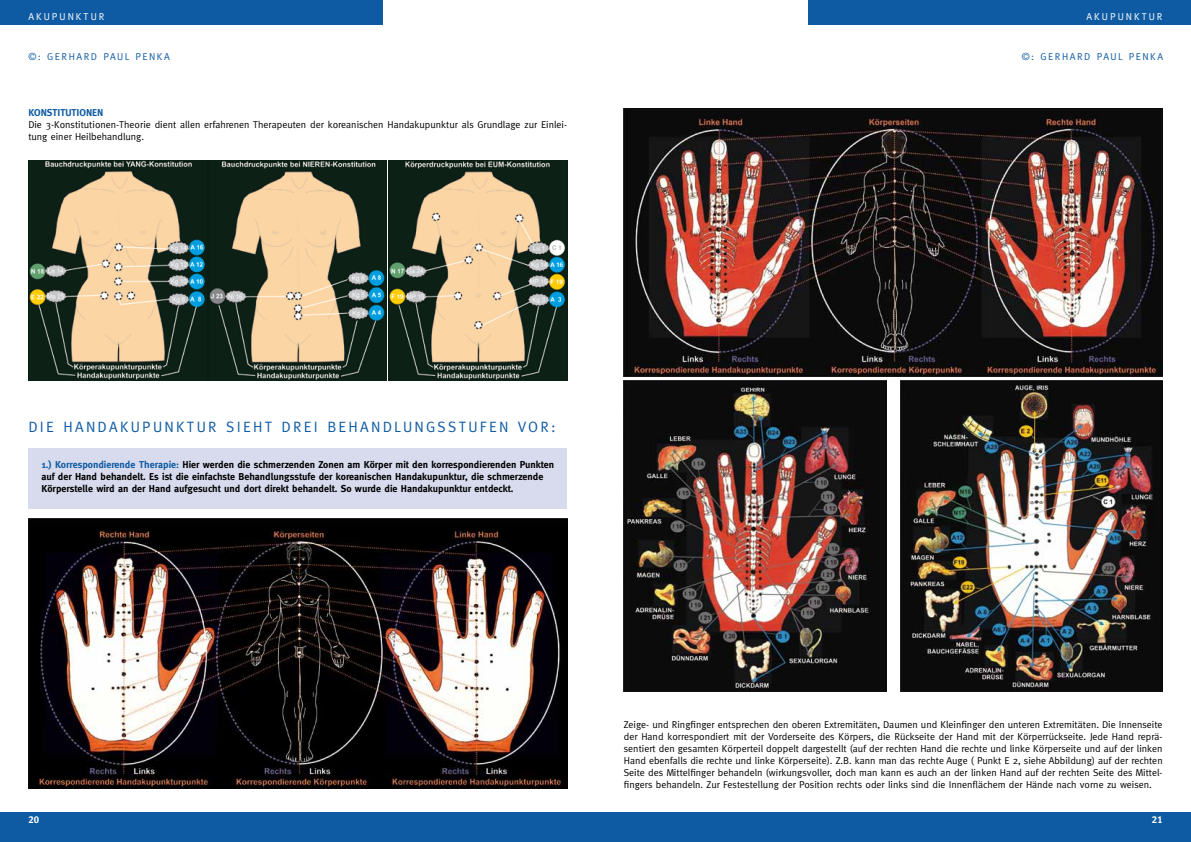
<style>
.page{position:relative;width:1191px;height:842px;background:#fff}
.page>*{position:absolute;margin:0;border:0;box-sizing:border-box;transform-origin:0 0}
.t1{font:15px "Meta";color:#0f5ba3}
.t2{font:10px/12px "Meta";color:#000}
.t3{font:700 10px/12px "Meta";color:#000}
.t4{font:10px "Meta";letter-spacing:.14em;color:#0f5ba3}
.t5{font:10px "Meta";letter-spacing:.2em;color:#fff}
.t6{font:700 10px "Meta";color:#0f5ba3}
.t7{font:10px "Meta Bold Caps";color:#fff}
.s1{color:#0f5ba3}
</style>
<div class="page">
<div style="left:28px;top:448px;width:539px;height:60px;background:#d7dbed"></div>
<img style="left:28px;top:518px;width:539px;height:270px">
<div style="left:808px;top:0;width:383px;height:25px;background:#0f5ba3"></div>
<div style="left:0;top:0;width:383px;height:25px;background:#0f5ba3"></div>
<img style="left:209px;top:160px;width:358px;height:220px">
<img style="left:28px;top:160px;width:179px;height:220px">
<img style="left:624px;top:108px;width:538px;height:268px">
<img style="left:624px;top:380px;width:262px;height:311px">
<img style="left:900px;top:380px;width:262px;height:311px">
<div style="left:0;top:812px;width:595px;height:30px;background:#0f5ba3"></div>
<div style="left:595px;top:812px;width:596px;height:30px;background:#0f5ba3"></div>
<p class="t5" style="left:28px;top:11px;width:78px">AKUPUNKTUR</p>
<p class="t5" style="left:1086px;top:11px;width:78px">AKUPUNKTUR</p>
<p class="t4" style="left:28px;top:51px;width:35px">©: Gerhard</p>
<p class="t4" style="left:103px;top:51px;width:14px">Paul</p>
<p class="t4" style="left:135px;top:51px;width:15px">Penka</p>
<p class="t4" style="left:1021px;top:51px;width:35px">©: Gerhard</p>
<p class="t4" style="left:1096px;top:51px;width:14px">Paul</p>
<p class="t4" style="left:1128px;top:51px;width:15px">Penka</p>
<p class="t6" style="left:28px;top:107px;width:77px">KONSTITUTIONEN</p>
<p class="t2" style="left:28px;top:118px;width:540px">Die 3-Konstitutionen-Theorie dient allen erfahrenen Therapeuten der koreanischen Handakupunktur als Grundlage zur Einlei&shy;tung einer Heilbehandlung.</p>
<h1 class="t1" style="left:28px;top:418px;width:59px">Die Handakupunktur</h1>
<h1 class="t1" style="left:226px;top:418px;width:11px">sieht</h1>
<h1 class="t1" style="left:281px;top:418px;width:10px">drei</h1>
<h1 class="t1" style="left:327px;top:418px;width:23px">Behandlungsstufen</h1>
<h1 class="t1" style="left:518px;top:418px;width:12px">vor</h1>
<h1 class="t1" style="left:551px;top:418px;width:6px">:</h1>
<p class="t3" style="left:41px;top:458px;width:514px"><span class="s1">1.) Korrespondierende Therapie:</span> Hier werden die schmerzenden Zonen am Körper mit den korrespondierenden Punkten auf der Hand behandelt. Es ist die einfachste Behandlungsstufe der koreanischen Handakupunktur, die schmerzende<br>Körperstelle wird an der Hand aufgesucht und dort direkt behandelt. So wurde die Handakupunktur entdeckt.</p>
<p class="t2" style="left:624px;top:718px;width:540px;text-align:justify">Zeige- und Ringfinger entsprechen den oberen Extremitäten, Daumen und Kleinfinger den unteren Extremitäten. Die Innenseite der Hand korrespondiert mit der Vorderseite des Körpers, die Rückseite der Hand mit der Körperrückseite. Jede Hand reprä&shy;sentiert den gesamten Körperteil doppelt dargestellt (auf der rechten Hand die rechte und linke Körperseite und auf der linken Hand ebenfalls die rechte und linke Körperseite). Z.B. kann man das rechte Auge ( Punkt E 2, siehe Abbildung) auf der rechten Seite des Mittelfinger behandeln (wirkungsvoller, doch man kann es auch an der linken Hand auf der rechten Seite des Mittel&shy;fingers behandeln. Zur Festestellung der Position rechts oder links sind die Innenflächem der Hände nach vorne zu weisen.</p>
<p class="t7" style="left:28px;top:813px;width:12px">20</p>
<p class="t7" style="left:1152px;top:813px;width:12px">21</p>
</div>
